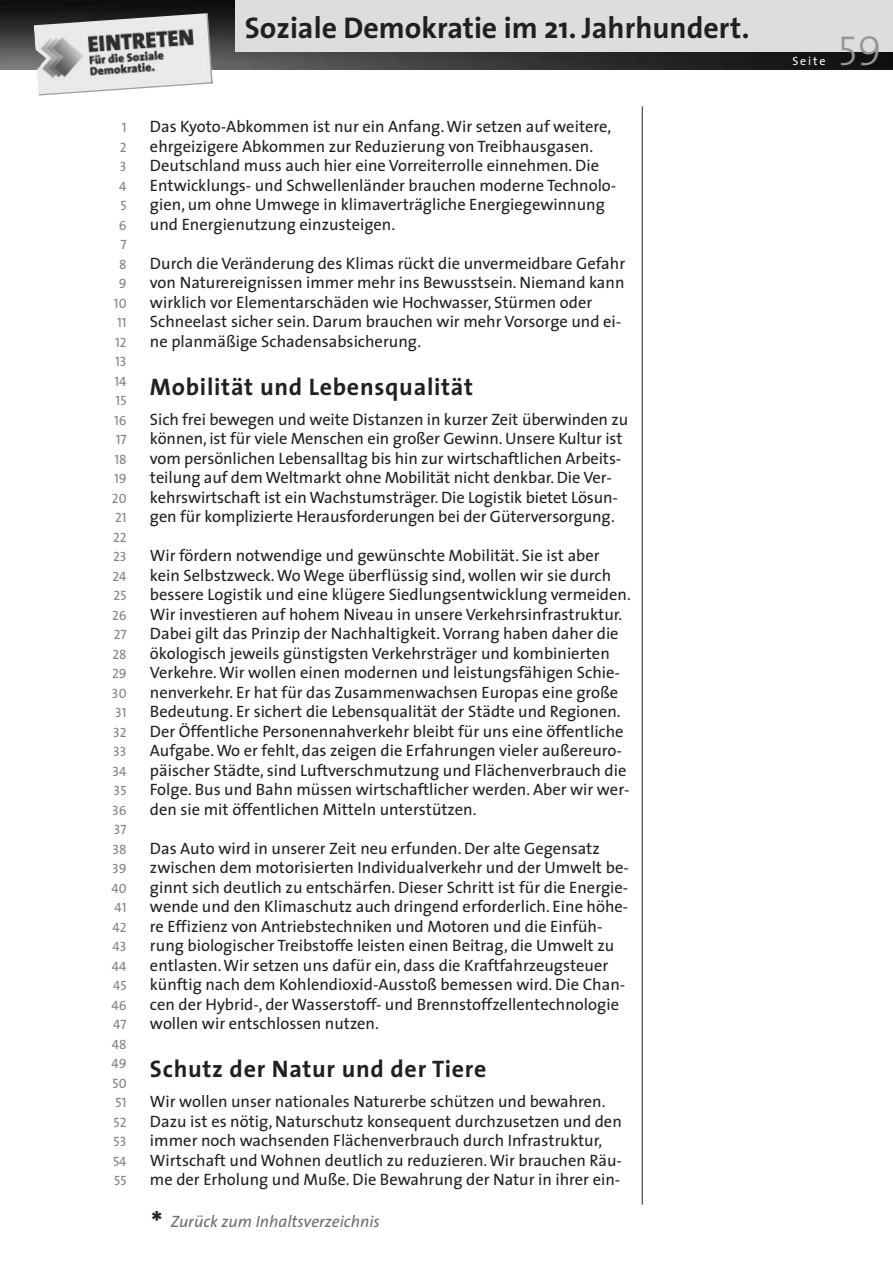
<style>
.page{position:relative;width:893px;height:1263px;background:#fff}
.page>*{position:absolute;margin:0;border:0;box-sizing:border-box;transform-origin:0 0}
.t1{font:42px "The Sans Light Caps";color:#939598}
.t2{font:700 30px "The Sans";color:#231f20}
.t3{font:700 24px "The Sans";letter-spacing:.03em;color:#231f20}
.t4{font:16.5px/19.5px "The Sans";color:#231f20}
.t5{font:italic 16.5px "The Sans";color:#6c6d70}
.t6{font:13.5px/19.5px "The Sans Caps";color:#808285;text-align:right}
.t7{font:12px "The Sans";letter-spacing:.155em;color:#fff}
.s1{font-weight:700;font-style:normal;font-size:30px;color:#231f20}
</style>
<div class="page">
<hr style="left:642px;top:106px;width:1px;height:1098px;background:#231f20">
<img style="left:0;top:1px;width:893px;height:68px">
<img style="left:34px;top:13px;width:179px;height:83px">
<div style="left:235px;top:0;width:658px;height:51px;background:#dcdddf"></div>
<h2 class="t2" style="left:245px;top:16px;width:506px">Soziale Demokratie im 21. Jahrhundert.</h2>
<p class="t6" style="left:111px;top:119px;width:17px">1<br>2<br>3<br>4<br>5<br>6<br>7<br>8<br>9<br>10<br>11<br>12<br>13<br>14<br>15<br>16<br>17<br>18<br>19<br>20<br>21<br>22<br>23<br>24<br>25<br>26<br>27<br>28<br>29<br>30<br>31<br>32<br>33<br>34<br>35<br>36<br>37<br>38<br>39<br>40<br>41<br>42<br>43<br>44<br>45<br>46<br>47<br>48<br>49<br>50<br>51<br>52<br>53<br>54<br>55</p>
<p class="t4" style="left:150px;top:118px;width:468px">Das Kyoto-Abkommen ist nur ein Anfang. Wir setzen auf weitere, ehrgeizigere Abkommen zur Reduzierung von Treibhausgasen.<br>Deutschland muss auch hier eine Vorreiterrolle einnehmen. Die Entwicklungs- und Schwellenländer brauchen moderne Technolo&shy;gien, um ohne Umwege in klimaverträgliche Energiegewinnung und Energienutzung einzusteigen.</p>
<p class="t4" style="left:150px;top:255px;width:477px">Durch die Veränderung des Klimas rückt die unvermeidbare Gefahr von Naturereignissen immer mehr ins Bewusstsein. Niemand kann wirklich vor Elementarschäden wie Hochwasser, Stürmen oder Schneelast sicher sein. Darum brauchen wir mehr Vorsorge und ei&shy;ne planmäßige Schadensabsicherung.</p>
<h3 class="t3" style="left:150px;top:377px;width:324px">Mobilität und Lebensqualität</h3>
<p class="t4" style="left:150px;top:411px;width:480px">Sich frei bewegen und weite Distanzen in kurzer Zeit überwinden zu können, ist für viele Menschen ein großer Gewinn. Unsere Kultur ist vom persönlichen Lebensalltag bis hin zur wirtschaftlichen Arbeits&shy;teilung auf dem Weltmarkt ohne Mobilität nicht denkbar. Die Ver&shy;kehrswirtschaft ist ein Wachstumsträger. Die Logistik bietet Lösun&shy;gen für komplizierte Herausforderungen bei der Güterversorgung.</p>
<p class="t4" style="left:150px;top:547px;width:482px">Wir fördern notwendige und gewünschte Mobilität. Sie ist aber kein Selbstzweck.Wo Wege überflüssig sind, wollen wir sie durch bessere Logistik und eine klügere Siedlungsentwicklung vermeiden.<br>Wir investieren auf hohem Niveau in unsere Verkehrsinfrastruktur.<br>Dabei gilt das Prinzip der Nachhaltigkeit.Vorrang haben daher die ökologisch jeweils günstigsten Verkehrsträger und kombinierten Verkehre. Wir wollen einen modernen und leistungsfähigen Schie&shy;nenverkehr. Er hat für das Zusammenwachsen Europas eine große Bedeutung. Er sichert die Lebensqualität der Städte und Regionen.<br>Der Öffentliche Personennahverkehr bleibt für uns eine öffentliche Aufgabe. Wo er fehlt, das zeigen die Erfahrungen vieler außereuro&shy;päischer Städte, sind Luftverschmutzung und Flächenverbrauch die Folge. Bus und Bahn müssen wirtschaftlicher werden. Aber wir wer&shy;den sie mit öffentlichen Mitteln unterstützen.</p>
<p class="t4" style="left:150px;top:840px;width:480px">Das Auto wird in unserer Zeit neu erfunden. Der alte Gegensatz zwischen dem motorisierten Individualverkehr und der Umwelt be&shy;ginnt sich deutlich zu entschärfen. Dieser Schritt ist für die Energie&shy;wende und den Klimaschutz auch dringend erforderlich. Eine höhe&shy;re Effizienz von Antriebstechniken und Motoren und die Einfüh&shy;rung biologischer Treibstoffe leisten einen Beitrag, die Umwelt zu entlasten.Wir setzen uns dafür ein, dass die Kraftfahrzeugsteuer künftig nach dem Kohlendioxid-Ausstoß bemessen wird. Die Chan&shy;cen der Hybrid-, der Wasserstoff- und Brennstoffzellentechnologie wollen wir entschlossen nutzen.</p>
<h3 class="t3" style="left:150px;top:1059px;width:338px">Schutz der Natur und der Tiere</h3>
<p class="t4" style="left:150px;top:1093px;width:473px">Wir wollen unser nationales Naturerbe schützen und bewahren.<br>Dazu ist es nötig, Naturschutz konsequent durchzusetzen und den immer noch wachsenden Flächenverbrauch durch Infrastruktur, Wirtschaft und Wohnen deutlich zu reduzieren. Wir brauchen Räu&shy;me der Erholung und Muße. Die Bewahrung der Natur in ihrer ein-</p>
<p class="t5" style="left:151px;top:1215px;width:230px"><span class="s1">*</span> Zurück zum Inhaltsverzeichnis</p>
<p class="t7" style="left:792px;top:56px;width:35px">Seite</p>
<h1 class="t1" style="left:838px;top:37px;width:45px">59</h1>
</div>
